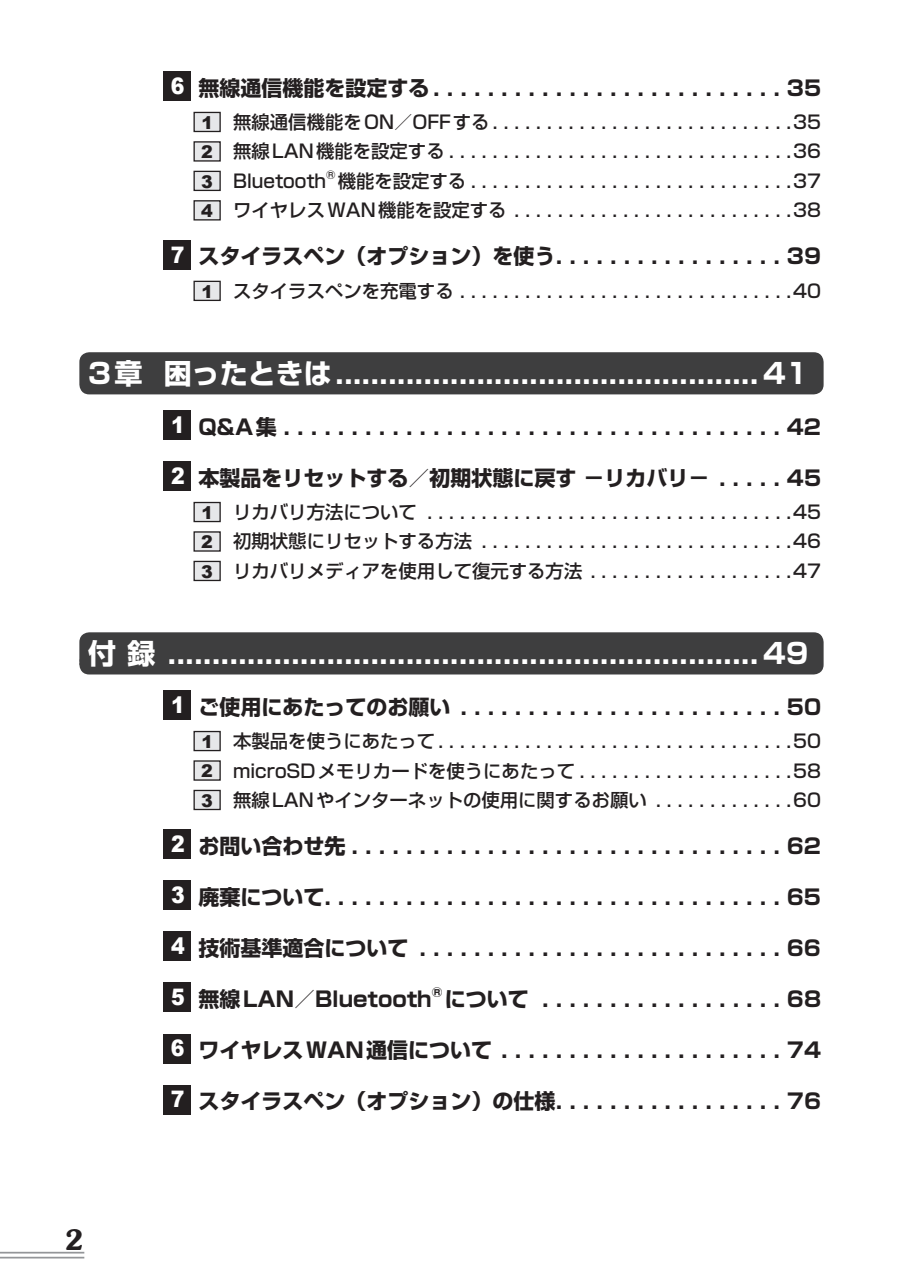
<style>
.page{position:relative;width:903px;height:1275px;background:#fff}
.page>*{position:absolute;margin:0;border:0;box-sizing:border-box;transform-origin:0 0}
.t1{font:700 28px "Shin Go Pro";color:#fff}
.t2{font:600 28px "Souvenir";color:#231f20}
.t3{font:700 21px "Shin Go Pro";color:#231f20}
.t4{font:500 18.38px/29.4px "Shin Go Pro";color:#231f20;text-align:justify}
.t5{font:700 12.25px "Shin Go Pro";color:#231f20}
.t6{font:500 10.67px "Shin Go Pro";color:#231f20}
.s1{font-family:"Arial";font-weight:900;font-size:22.75px;color:#fff}
.s2{font-family:"Arial";font-weight:900;font-size:17.5px}
.s3{color:#231f20}
</style>
<div class="page">
<hr style="left:0;top:1252px;width:84px;height:1px;background:#939598">
<hr style="left:0;top:1257px;width:84px;height:1px;background:#939598">
<div style="left:164px;top:71px;width:27px;height:30px;background:#231f20"></div>
<div style="left:194px;top:112px;width:26px;height:19px;background:#e6e7e9"></div>
<div style="left:193px;top:112px;width:28px;height:20px;border:1px solid #231f20"></div>
<div style="left:194px;top:142px;width:26px;height:19px;background:#e6e7e9"></div>
<div style="left:193px;top:141px;width:28px;height:21px;border:1px solid #231f20"></div>
<div style="left:194px;top:171px;width:26px;height:19px;background:#e6e7e9"></div>
<div style="left:193px;top:171px;width:28px;height:20px;border:1px solid #231f20"></div>
<div style="left:194px;top:201px;width:26px;height:19px;background:#e6e7e9"></div>
<div style="left:193px;top:200px;width:28px;height:21px;border:1px solid #231f20"></div>
<div style="left:164px;top:240px;width:27px;height:30px;background:#231f20"></div>
<div style="left:194px;top:281px;width:26px;height:19px;background:#e6e7e9"></div>
<div style="left:193px;top:281px;width:28px;height:20px;border:1px solid #231f20"></div>
<div style="left:79px;top:352px;width:744px;height:42px;background:#3e3e3f;border-radius:10px"></div>
<div style="left:164px;top:410px;width:27px;height:30px;background:#231f20"></div>
<div style="left:164px;top:461px;width:27px;height:30px;background:#231f20"></div>
<div style="left:194px;top:502px;width:26px;height:19px;background:#e6e7e9"></div>
<div style="left:193px;top:502px;width:28px;height:20px;border:1px solid #231f20"></div>
<div style="left:194px;top:532px;width:26px;height:19px;background:#e6e7e9"></div>
<div style="left:193px;top:531px;width:28px;height:21px;border:1px solid #231f20"></div>
<div style="left:194px;top:561px;width:26px;height:19px;background:#e6e7e9"></div>
<div style="left:193px;top:561px;width:28px;height:20px;border:1px solid #231f20"></div>
<div style="left:79px;top:632px;width:744px;height:42px;background:#3e3e3f;border-radius:10px"></div>
<div style="left:164px;top:690px;width:27px;height:30px;background:#231f20"></div>
<div style="left:194px;top:731px;width:26px;height:19px;background:#e6e7e9"></div>
<div style="left:193px;top:731px;width:28px;height:20px;border:1px solid #231f20"></div>
<div style="left:194px;top:761px;width:26px;height:19px;background:#e6e7e9"></div>
<div style="left:193px;top:760px;width:28px;height:21px;border:1px solid #231f20"></div>
<div style="left:194px;top:790px;width:26px;height:19px;background:#e6e7e9"></div>
<div style="left:193px;top:790px;width:28px;height:20px;border:1px solid #231f20"></div>
<div style="left:164px;top:829px;width:27px;height:30px;background:#231f20"></div>
<div style="left:164px;top:880px;width:27px;height:30px;background:#231f20"></div>
<div style="left:164px;top:931px;width:27px;height:30px;background:#231f20"></div>
<div style="left:164px;top:983px;width:27px;height:29px;background:#231f20"></div>
<div style="left:164px;top:1034px;width:27px;height:29px;background:#231f20"></div>
<div style="left:164px;top:1085px;width:27px;height:29px;background:#231f20"></div>
<p class="t3" style="left:171px;top:71px;width:652px"><span class="s1">6</span> 無線通信機能を設定する . . . . . . . . . . . . . . . . . . . . . . . . . 35</p>
<p class="t4" style="left:201px;top:105px;width:621px"><span class="s2">1</span> 無線通信機能をON／OFFする . . . . . . . . . . . . . . . . . . . . . . . . . . . 35<br><span class="s2">2</span> 無線LAN機能を設定する . . . . . . . . . . . . . . . . . . . . . . . . . . . . . . . 36<br><span class="s2">3</span> Bluetooth</p>
<p class="t6" style="left:326px;top:166px;width:11px">®</p>
<p class="t4" style="left:201px;top:164px;width:621px;text-align:right">機能を設定する . . . . . . . . . . . . . . . . . . . . . . . . . . . . . 37<br><span class="s2">4</span> ワイヤレスWAN機能を設定する . . . . . . . . . . . . . . . . . . . . . . . . . 38</p>
<p class="t3" style="left:171px;top:240px;width:652px"><span class="s1">7</span> スタイラスペン（オプション）を使う . . . . . . . . . . . . . . . . 39</p>
<p class="t4" style="left:201px;top:274px;width:621px"><span class="s2">1</span> スタイラスペンを充電する . . . . . . . . . . . . . . . . . . . . . . . . . . . . . . 40</p>
<h1 class="t1" style="left:88px;top:351px;width:254px">3章 困ったときは.................................................</h1>
<h1 class="t1" style="left:763px;top:351px;width:47px">41</h1>
<p class="t3" style="left:171px;top:410px;width:651px"><span class="s1">1</span> Q&amp;A集 . . . . . . . . . . . . . . . . . . . . . . . . . . . . . . . . . . . . 42</p>
<p class="t3" style="left:171px;top:461px;width:651px"><span class="s1">2</span> 本製品をリセットする／初期状態に戻す －リカバリ－ . . . . 45</p>
<p class="t4" style="left:201px;top:495px;width:621px"><span class="s2">1</span> リカバリ方法について . . . . . . . . . . . . . . . . . . . . . . . . . . . . . . . . . 45<br><span class="s2">2</span> 初期状態にリセットする方法 . . . . . . . . . . . . . . . . . . . . . . . . . . . . 46<br><span class="s2">3</span> リカバリメディアを使用して復元する方法 . . . . . . . . . . . . . . . . . . 47</p>
<h1 class="t1" style="left:79px;top:631px;width:95px"><span class="s3">≈</span>付録....................................................................</h1>
<h1 class="t1" style="left:763px;top:631px;width:47px">49</h1>
<p class="t3" style="left:171px;top:690px;width:651px"><span class="s1">1</span> ご使用にあたってのお願い . . . . . . . . . . . . . . . . . . . . . . . 50</p>
<p class="t4" style="left:201px;top:724px;width:621px"><span class="s2">1</span> 本製品を使うにあたって . . . . . . . . . . . . . . . . . . . . . . . . . . . . . . . . 50<br><span class="s2">2</span> microSDメモリカードを使うにあたって . . . . . . . . . . . . . . . . . . . 58<br><span class="s2">3</span> 無線LANやインターネットの使用に関するお願い . . . . . . . . . . . . 60</p>
<p class="t3" style="left:171px;top:829px;width:651px"><span class="s1">2</span> お問い合わせ先 . . . . . . . . . . . . . . . . . . . . . . . . . . . . . . . 62</p>
<p class="t3" style="left:171px;top:880px;width:651px"><span class="s1">3</span> 廃棄について..................................65</p>
<p class="t3" style="left:171px;top:931px;width:651px"><span class="s1">4</span> 技術基準適合について . . . . . . . . . . . . . . . . . . . . . . . . . . 66</p>
<p class="t3" style="left:171px;top:983px;width:262px"><span class="s1">5</span> 無線LAN／Bluetooth</p>
<p class="t5" style="left:432px;top:982px;width:12px">®</p>
<p class="t3" style="left:445px;top:983px;width:378px">について . . . . . . . . . . . . . . . . . 68</p>
<p class="t3" style="left:171px;top:1034px;width:652px"><span class="s1">6</span> ワイヤレスWAN通信について . . . . . . . . . . . . . . . . . . . . 74</p>
<p class="t3" style="left:171px;top:1085px;width:652px"><span class="s1">7</span> スタイラスペン（オプション）の仕様 . . . . . . . . . . . . . . . . 76</p>
<h1 class="t2" style="left:65px;top:1221px;width:21px">2</h1>
</div>
